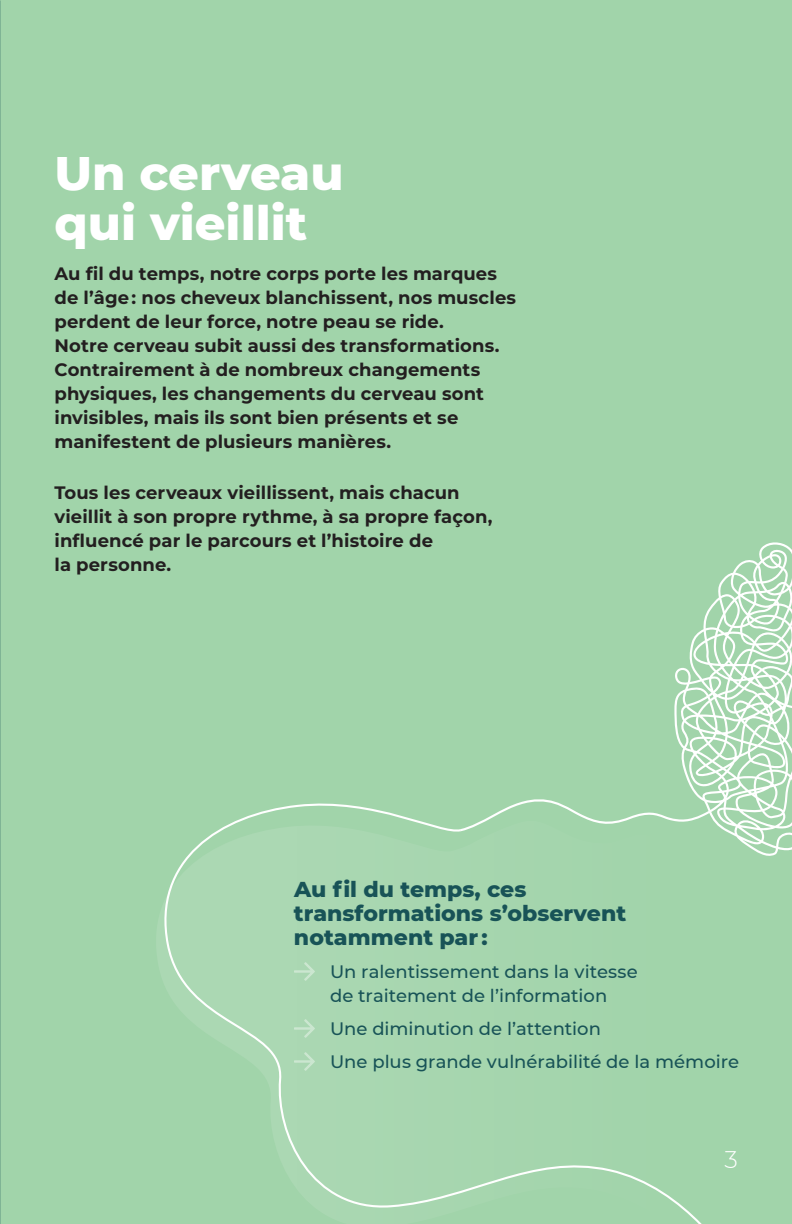
<style>
.page{position:relative;width:792px;height:1224px;background:#a1d4aa}
.page>*{position:absolute;margin:0;border:0;box-sizing:border-box;transform-origin:0 0}
.AFDT_H1{font:800 48px/50px "Montserrat";color:#fff}
.t1{font:300 24px "Montserrat";color:#fff}
.t2{font:800 22px/24px "Montserrat";color:#185357}
.TEXTE_COURANT{font:700 18px/24px "Montserrat";letter-spacing:.005em;color:#231f20}
.TEXTE_COURANT-2{font:500 18px/24px "Montserrat";color:#185357}
</style>
<div class="page">
<svg style="left:674px;top:542px;width:118px;height:314px"></svg>
<svg style="left:164px;top:797px;width:572px;height:427px"></svg>
<p class="AFDT_H1" style="left:54px;top:146px;width:291px">Un cerveau qui vieillit</p>
<p class="TEXTE_COURANT" style="left:54px;top:261px;width:463px">Au fil du temps, notre corps porte les marques de l’âge : nos cheveux blanchissent, nos muscles perdent de leur force, notre peau se ride.<br>Notre cerveau subit aussi des transformations.<br>Contrairement à de nombreux changements physiques, les changements du cerveau sont invisibles, mais ils sont bien présents et se manifestent de plusieurs manières.</p>
<p class="TEXTE_COURANT" style="left:54px;top:480px;width:440px">Tous les cerveaux vieillissent, mais chacun vieillit à son propre rythme, à sa propre façon, influencé par le parcours et l’histoire de<br>la personne.</p>
<h2 class="t2" style="left:294px;top:876px;width:334px">Au fil du temps, ces transformations s’observent notamment par :</h2>
<p class="TEXTE_COURANT-2" style="left:330px;top:959px;width:309px">Un ralentissement dans la vitesse de traitement de l’information</p>
<p class="TEXTE_COURANT-2" style="left:330px;top:1016px;width:273px">Une diminution de l’attention</p>
<p class="TEXTE_COURANT-2" style="left:330px;top:1049px;width:411px">Une plus grande vulnérabilité de la mémoire</p>
<h2 class="t1" style="left:725px;top:1143px;width:15px">3</h2>
</div>
